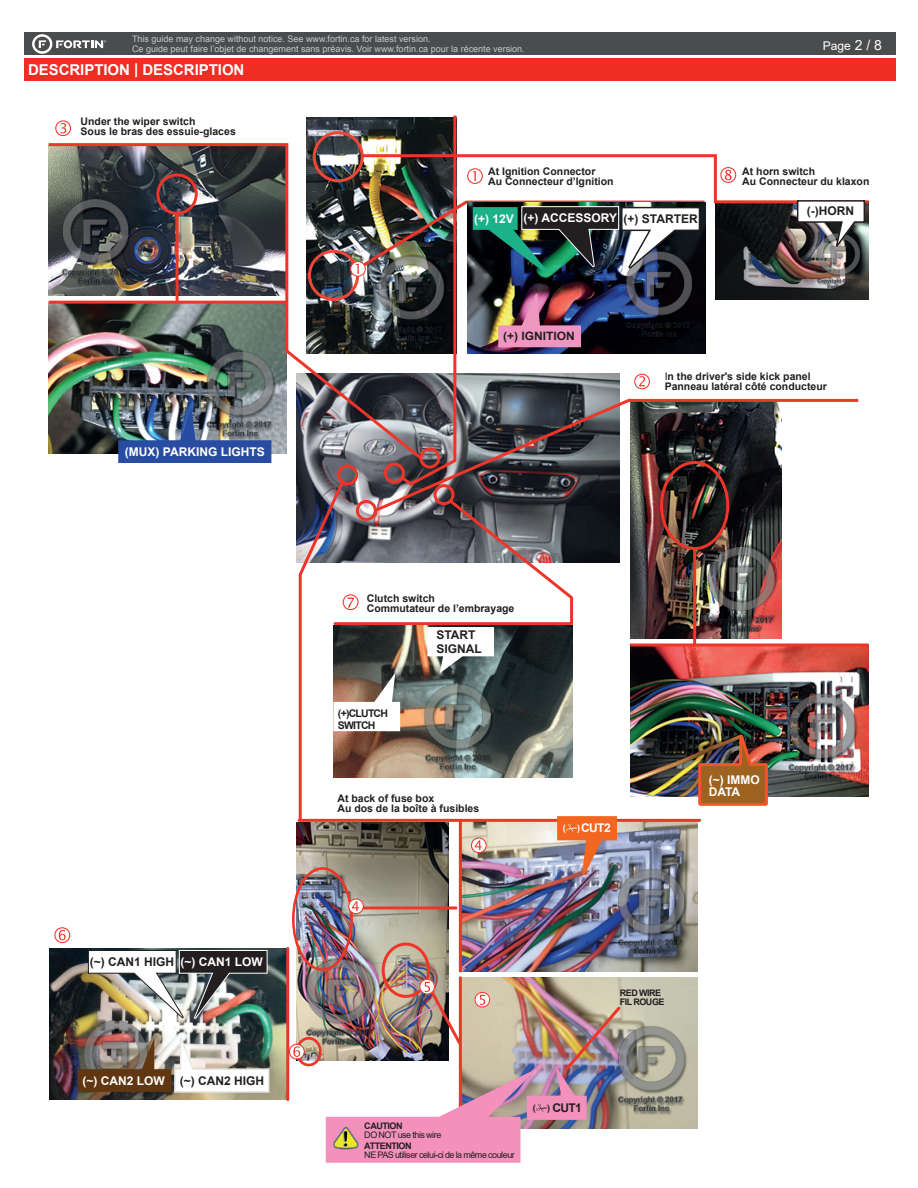
<style>
.page{position:relative;width:918px;height:1188px;background:#fff}
.page>*{position:absolute;margin:0;border:0;box-sizing:border-box;transform-origin:0 0}
.t1{font:700 15px "Arial";letter-spacing:-.005em;color:#fff}
.t2{font:700 12px/11.6px "Arial";color:#fff}
.t3{font:700 12px/13px "Arial";color:#231f20}
.t4{font:12px "Arial";color:#fff}
.t5{font:700 11.55px "Arial";color:#231f20;scale:1.04 1}
.t6{font:700 10.5px/10.5px "Arial";color:#231f20}
.t7{font:700 10.5px/12.6px "Arial";letter-spacing:-.075em;color:#231f20}
.t8{font:9px/9.8px "Arial";color:#c7c8ca}
.t9{font:9px/9px "Arial";letter-spacing:-.05em;color:#231f20}
.t10{font:700 9px/9px "Arial";letter-spacing:-.05em;color:#231f20}
.t11{font:700 9px "Arial";color:#fff}
.s1{font-size:13.95px}
.s2{color:#231f20}
.s3{color:#fff}
.s4{font-weight:400}
.s5{font-size:9px}
.s6{font-weight:700}
</style>
<div class="page">
<div style="left:24px;top:33px;width:872px;height:22px;background:#4b4c4d"></div>
<div style="left:24px;top:58px;width:872px;height:23px;background:#ee2e22"></div>
<svg style="left:32px;top:34px;width:74px;height:20px"></svg>
<img style="left:462px;top:978px;width:236px;height:151px">
<img style="left:462px;top:876px;width:236px;height:95px">
<img style="left:297px;top:876px;width:151px;height:185px">
<img style="left:50px;top:948px;width:236px;height:152px">
<img style="left:48px;top:143px;width:249px;height:319px">
<div style="left:156px;top:173px;width:42px;height:42px;border:3px solid #ee3529;border-radius:50%"></div>
<hr style="left:49px;top:301px;width:238px;height:3px;background:#ee3529">
<hr style="left:176px;top:215px;width:3px;height:86px;background:#ee3529">
<div style="left:292px;top:867px;width:61px;height:104px;border:3px solid #ee3529;border-radius:50%"></div>
<div style="left:382px;top:943px;width:48px;height:55px;border:3px solid #ee3529;border-radius:50%"></div>
<img style="left:118px;top:407px;width:153px;height:56px">
<hr style="left:459px;top:978px;width:3px;height:151px;background:#ee3529">
<hr style="left:286px;top:948px;width:3px;height:152px;background:#ee3529">
<hr style="left:459px;top:820px;width:3px;height:151px;background:#ee3529">
<hr style="left:352px;top:906px;width:104px;height:3px;background:#ee3529">
<img style="left:78px;top:1038px;width:192px;height:55px">
<img style="left:88px;top:950px;width:179px;height:69px">
<div style="left:296px;top:1037px;width:26px;height:29px;border:3px solid #ee3529;border-radius:50%"></div>
<svg style="left:348px;top:898px;width:16px;height:16px"></svg>
<svg style="left:54px;top:927px;width:16px;height:16px"></svg>
<svg style="left:289px;top:1044px;width:16px;height:16px"></svg>
<img style="left:326px;top:979px;width:297px;height:184px">
<svg style="left:55px;top:120px;width:16px;height:16px"></svg>
<img style="left:297px;top:115px;width:572px;height:761px">
<p class="t8" style="left:132px;top:34px;width:394px">This guide may change without notice. See www.fortin.ca for latest version.<br>Ce guide peut faire l’objet de changement sans préavis. Voir www.fortin.ca pour la récente version.</p>
<h1 class="t1" style="left:28px;top:59px;width:218px">DESCRIPTION | DESCRIPTION</h1>
<p class="t6" style="left:81px;top:116px;width:157px">Under the wiper switch<br>Sous le bras des essuie-glaces</p>
<p class="t4" style="left:823px;top:38px;width:61px">Page <span class="s1">2 / 8</span></p>
<p class="t6" style="left:488px;top:166px;width:127px">At Ignition Connector<br>Au Connecteur d’Ignition</p>
<p class="t6" style="left:742px;top:166px;width:129px">At horn switch<br>Au Connecteur du klaxon</p>
<p class="t3" style="left:807px;top:204px;width:49px">(-)HORN</p>
<p class="t2" style="left:474px;top:213px;width:225px">(+) 12V (+) ACCESSORY <span class="s2">(+) STARTER</span></p>
<p class="t2" style="left:125px;top:446px;width:141px">(MUX) PARKING LIGHTS</p>
<p class="t3" style="left:90px;top:956px;width:86px">(~) CAN1 HIGH</p>
<p class="t2" style="left:181px;top:956px;width:84px">(~) CAN1 LOW</p>
<p class="t3" style="left:82px;top:1074px;width:183px"><span class="s3">(~) CAN2 LOW</span> (~) CAN2 HIGH</p>
<p class="t5" style="left:503px;top:328px;width:70px">(+) IGNITION</p>
<p class="t6" style="left:665px;top:371px;width:164px"><span class="s4">I</span>n the driver's side kick panel<br>Panneau latéral côté conducteur</p>
<p class="t6" style="left:367px;top:593px;width:149px">Clutch switch<br>Commutateur de l’embrayage</p>
<p class="t3" style="left:436px;top:629px;width:47px">START<br>SIGNAL</p>
<p class="t7" style="left:338px;top:707px;width:52px">(+)CLUTCH<br>SWITCH</p>
<p class="t6" style="left:337px;top:793px;width:143px">At back of fuse box<br>Au dos de la boîte à fusibles</p>
<p class="t11" style="left:563px;top:821px;width:4px">(</p>
<p class="t2" style="left:577px;top:823px;width:35px"><span class="s5">)</span> CUT2</p>
<p class="t2" style="left:709px;top:774px;width:52px">(~) IMMO<br>DATA</p>
<p class="t9" style="left:364px;top:1121px;width:79px"><span class="s6">CAUTION<br></span>DO NOT use this wire</p>
<p class="t9" style="left:364px;top:1142px;width:152px"><span class="s6">ATTENTION<br></span>NE PAS utiliser celui-ci de la même couleur</p>
<p class="t10" style="left:533px;top:1103px;width:4px">(</p>
<p class="t3" style="left:547px;top:1102px;width:36px"><span class="s5">)</span> CUT1</p>
<p class="t10" style="left:620px;top:988px;width:46px">RED WIRE<br>FIL ROUGE</p>
</div>
